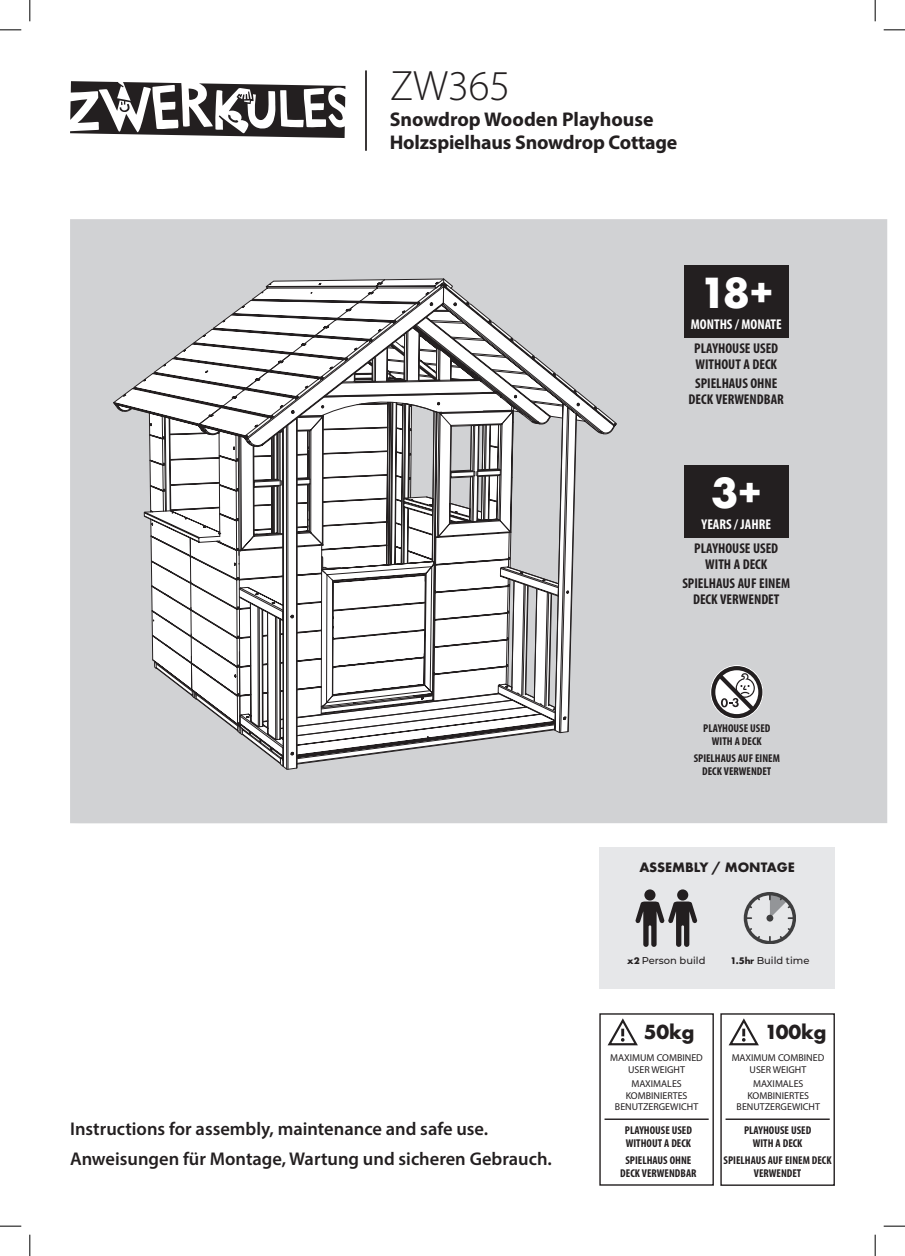
<style>
.page{position:relative;width:905px;height:1256px;background:#fff}
.page>*{position:absolute;margin:0;border:0;box-sizing:border-box;transform-origin:0 0}
.Wood_Treatment_Text_8_9_Lt_-_blue{font:700 45.4px "Futura PT";color:#fff}
.t1{font:42.6px "Myriad Variable Concept";color:#231f20}
.t2{font:700 21.2px "Futura PT";color:#231f20}
.t3{font:700 19.8px "Myriad Pro";letter-spacing:-.01em;color:#231f20}
.t4{font:600 18.4px "Myriad Pro";color:#231f20}
.t5{font:14.2px/15.6px "Myriad Variable Concept";color:#231f20;text-align:center}
.Wood_Treatment_Text_8_9_Lt_-_blue-2{font:700 condensed 14.2px "Myriad Pro";color:#fff}
.t6{font:700 14.2px "Futura PT";color:#231f20}
.t7{font:11.4px/12.8px "Myriad Variable Concept";color:#231f20;text-align:center}
.t8{font:10px/11.4px "Myriad Pro";color:#231f20;text-align:center}
.t9{font:500 10px "Montserrat";color:#231f20}
.s1{font-family:"Futura PT";font-weight:700}
</style>
<div class="page">
<div style="left:70px;top:219px;width:817px;height:604px;background:#d1d2d4"></div>
<div style="left:599px;top:1013px;width:115px;height:172px;border:1px solid #231f20"></div>
<svg style="left:607px;top:1018px;width:31px;height:28px"></svg>
<div style="left:599px;top:847px;width:236px;height:142px;background:#e6e7e9"></div>
<div style="left:644px;top:889px;width:11px;height:11px;background:#231f20;border-radius:50%"></div>
<div style="left:677px;top:889px;width:11px;height:11px;background:#231f20;border-radius:50%"></div>
<svg style="left:635px;top:901px;width:62px;height:45px"></svg>
<div style="left:744px;top:892px;width:51px;height:51px;border:3px solid #3e3e3f;border-radius:50%"></div>
<svg style="left:769px;top:936px;width:2px;height:6px"></svg>
<svg style="left:778px;top:926px;width:15px;height:15px"></svg>
<svg style="left:746px;top:894px;width:15px;height:15px"></svg>
<svg style="left:769px;top:893px;width:25px;height:25px"></svg>
<svg style="left:746px;top:926px;width:15px;height:15px"></svg>
<div style="left:766px;top:914px;width:7px;height:7px;background:#3e3e3f;border-radius:50%"></div>
<svg style="left:70px;top:81px;width:168px;height:56px"></svg>
<div style="left:151px;top:770px;width:88px;height:54px;background:#d1d2d4"></div>
<svg style="left:238px;top:70px;width:272px;height:208px"></svg>
<div style="left:239px;top:793px;width:191px;height:31px;background:#d1d2d4"></div>
<div style="left:239px;top:770px;width:196px;height:23px;background:#d1d2d4"></div>
<svg style="left:113px;top:278px;width:504px;height:492px"></svg>
<div style="left:720px;top:1013px;width:115px;height:172px;border:1px solid #231f20"></div>
<svg style="left:728px;top:1018px;width:31px;height:28px"></svg>
<div style="left:684px;top:265px;width:105px;height:73px;background:#231f20"></div>
<div style="left:684px;top:465px;width:105px;height:72px;background:#231f20"></div>
<svg style="left:710px;top:665px;width:53px;height:54px"></svg>
<hr style="left:604px;top:1118px;width:105px;height:1px;background:#231f20">
<hr style="left:726px;top:1118px;width:104px;height:1px;background:#231f20">
<svg style="left:0;top:29px;width:21px;height:1px"></svg>
<svg style="left:884px;top:29px;width:21px;height:1px"></svg>
<svg style="left:0;top:1225px;width:21px;height:1px"></svg>
<svg style="left:884px;top:1225px;width:21px;height:1px"></svg>
<svg style="left:29px;top:0;width:1px;height:21px"></svg>
<svg style="left:29px;top:1234px;width:1px;height:21px"></svg>
<svg style="left:875px;top:0;width:1px;height:21px"></svg>
<svg style="left:875px;top:1234px;width:1px;height:21px"></svg>
<p class="t1" style="left:390px;top:60px;width:122px">ZW365</p>
<p class="t3" style="left:390px;top:106px;width:265px">Snowdrop Wooden Playhouse</p>
<p class="t3" style="left:390px;top:130px;width:289px">Holzspielhaus Snowdrop Cottage</p>
<p class="Wood_Treatment_Text_8_9_Lt_-_blue" style="left:700px;top:263px;width:75px">18+</p>
<p class="Wood_Treatment_Text_8_9_Lt_-_blue-2" style="left:691px;top:315px;width:92px">MONTHS / MONATE</p>
<p class="t5" style="left:694px;top:340px;width:86px;text-align:left">PLAYHOUSE USED<br>WITHOUT A DECK</p>
<p class="t5" style="left:689px;top:376px;width:97px">SPIELHAUS OHNE<br>DECK VERWENDBAR</p>
<p class="Wood_Treatment_Text_8_9_Lt_-_blue" style="left:711px;top:463px;width:51px">3+</p>
<p class="Wood_Treatment_Text_8_9_Lt_-_blue-2" style="left:702px;top:515px;width:71px">YEARS / JAHRE</p>
<p class="t5" style="left:694px;top:540px;width:86px">PLAYHOUSE USED<br>WITH A DECK</p>
<p class="t5" style="left:682px;top:575px;width:109px">SPIELHAUS AUF EINEM<br>DECK VERWENDET</p>
<p class="t7" style="left:703px;top:721px;width:69px">PLAYHOUSE USED<br>WITH A DECK</p>
<p class="t7" style="left:694px;top:751px;width:88px">SPIELHAUS AUF EINEM<br>DECK VERWENDET</p>
<p class="t6" style="left:639px;top:858px;width:157px">ASSEMBLY / MONTAGE</p>
<p class="t9" style="left:627px;top:953px;width:80px"><span class="s1">x2</span> Person build</p>
<p class="t9" style="left:730px;top:953px;width:81px"><span class="s1">1.5hr</span> Build time</p>
<p class="t4" style="left:70px;top:1117px;width:420px">Instructions for assembly, maintenance and safe use.</p>
<p class="t4" style="left:70px;top:1146px;width:483px">Anweisungen für Montage, Wartung und sicheren Gebrauch.</p>
<p class="t2" style="left:644px;top:1017px;width:52px">50kg</p>
<p class="t8" style="left:610px;top:1050px;width:94px;line-height:12px">MAXIMUM COMBINED<br>USER WEIGHT</p>
<p class="t8" style="left:615px;top:1077px;width:85px">MAXIMALES<br>KOMBINIERTES<br>BENUTZERGEWICHT</p>
<p class="t7" style="left:625px;top:1123px;width:69px;text-align:left">PLAYHOUSE USED<br>WITHOUT A DECK</p>
<p class="t7" style="left:620px;top:1153px;width:78px">SPIELHAUS OHNE<br>DECK VERWENDBAR</p>
<p class="t2" style="left:765px;top:1017px;width:63px">100kg</p>
<p class="t8" style="left:732px;top:1050px;width:94px;line-height:12px">MAXIMUM COMBINED<br>USER WEIGHT</p>
<p class="t8" style="left:737px;top:1077px;width:85px">MAXIMALES<br>KOMBINIERTES<br>BENUTZERGEWICHT</p>
<p class="t7" style="left:744px;top:1123px;width:69px">PLAYHOUSE USED<br>WITH A DECK</p>
<p class="t7" style="left:724px;top:1153px;width:110px">SPIELHAUS AUF EINEM DECK<br>VERWENDET</p>
</div>
